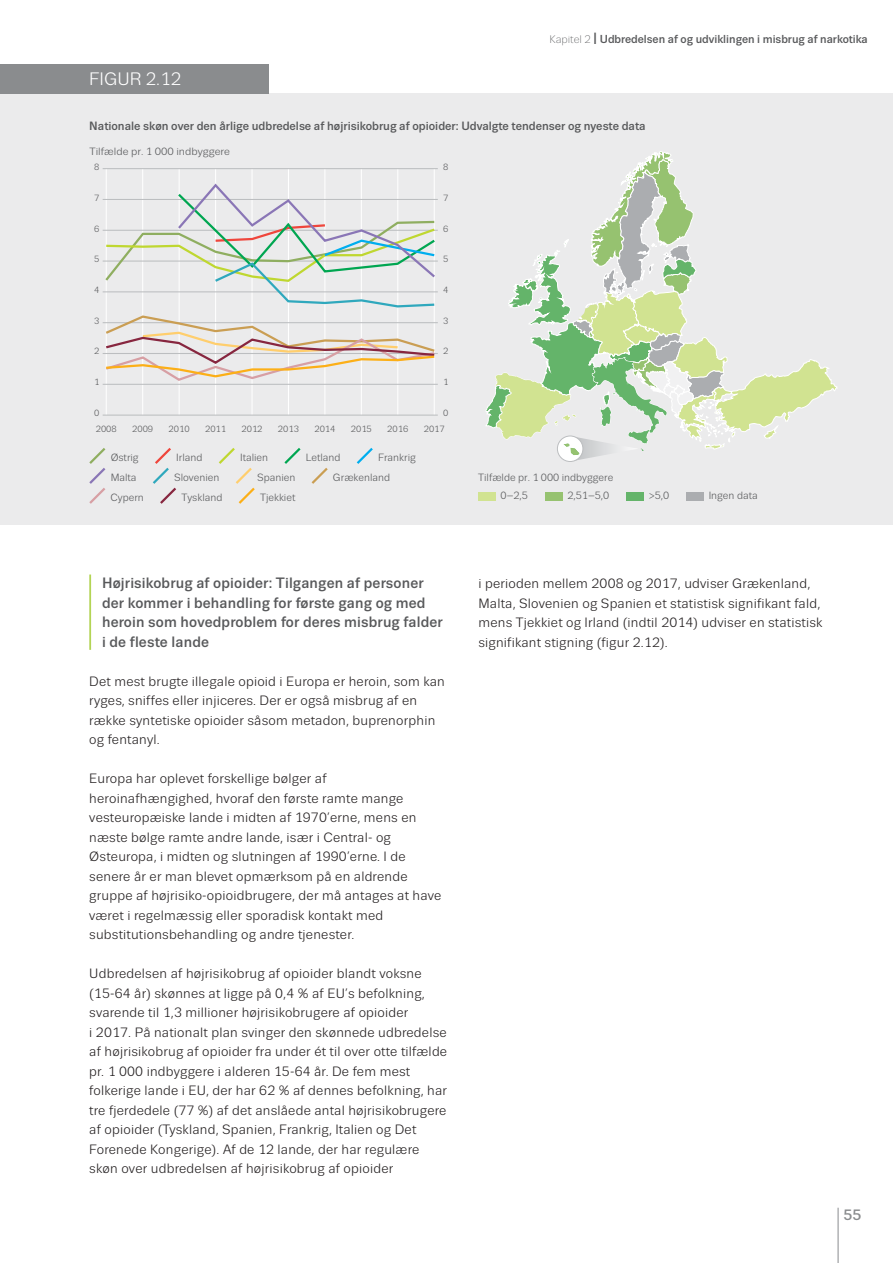
<style>
.page{position:relative;width:893px;height:1263px;background:#fff}
.page>*{position:absolute;margin:0;border:0;box-sizing:border-box;transform-origin:0 0}
.figure_number{font:18px "Trivia Sans";color:#fff}
.t2_green_break{font:500 15px/19.5px "Trivia Sans";letter-spacing:.01em;color:#58595b}
.t1{font:500 15px "Trivia Sans";color:#8a8c8e}
.body{font:13.5px/19.5px "Trivia Sans";letter-spacing:.015em;color:#231f20}
.figure_title{font:500 12px "Trivia Sans";color:#58595b}
.t2{font:500 11.55px "Trivia Sans";color:#58595b}
.t3{font:10.5px "Trivia Sans";color:#58595b}
.t4{font:10.5px "Trivia Sans";color:#58595b;scale:1.04 1}
.t5{font:9px "Trivia Sans";color:#58595b}
.s1{font-weight:300;font-size:10.95px}
.s2{font-size:16.2px}
</style>
<div class="page">
<hr style="left:838px;top:1208px;width:1px;height:55px;background:#8a8c8e">
<hr style="left:89px;top:574px;width:2px;height:76px;background:#b3d455">
<div style="left:0;top:94px;width:893px;height:431px;background:#ebebec"></div>
<hr style="left:397px;top:169px;width:1px;height:246px;background:#fff">
<hr style="left:361px;top:169px;width:1px;height:246px;background:#fff">
<hr style="left:434px;top:169px;width:1px;height:246px;background:#fff">
<hr style="left:106px;top:169px;width:1px;height:246px;background:#fff">
<hr style="left:179px;top:169px;width:1px;height:246px;background:#fff">
<hr style="left:142px;top:169px;width:1px;height:246px;background:#fff">
<hr style="left:215px;top:169px;width:1px;height:246px;background:#fff">
<hr style="left:251px;top:169px;width:2px;height:246px;background:#fff">
<hr style="left:288px;top:169px;width:1px;height:246px;background:#fff">
<hr style="left:324px;top:169px;width:1px;height:246px;background:#fff">
<div style="left:557px;top:436px;width:26px;height:26px;border:1px solid #bcbec0;border-radius:50%"></div>
<svg style="left:486px;top:151px;width:351px;height:310px"></svg>
<hr style="left:103px;top:230px;width:335px;height:1px;background:#bcbec0">
<hr style="left:103px;top:199px;width:335px;height:1px;background:#bcbec0">
<hr style="left:103px;top:168px;width:335px;height:1px;background:#bcbec0">
<hr style="left:103px;top:261px;width:335px;height:1px;background:#bcbec0">
<hr style="left:103px;top:291px;width:335px;height:1px;background:#bcbec0">
<hr style="left:103px;top:322px;width:335px;height:1px;background:#bcbec0">
<hr style="left:103px;top:384px;width:335px;height:1px;background:#bcbec0">
<hr style="left:103px;top:353px;width:335px;height:1px;background:#bcbec0">
<hr style="left:103px;top:415px;width:335px;height:1px;background:#bcbec0">
<svg style="left:103px;top:182px;width:334px;height:200px"></svg>
<div style="left:478px;top:492px;width:17px;height:9px;background:#d1e391"></div>
<div style="left:545px;top:492px;width:17px;height:9px;background:#96c270"></div>
<div style="left:626px;top:492px;width:17px;height:9px;background:#64b46a"></div>
<div style="left:686px;top:492px;width:17px;height:9px;background:#abadb0"></div>
<svg style="left:356px;top:448px;width:17px;height:16px"></svg>
<svg style="left:284px;top:448px;width:17px;height:16px"></svg>
<svg style="left:311px;top:468px;width:17px;height:16px"></svg>
<svg style="left:218px;top:448px;width:37px;height:56px"></svg>
<svg style="left:153px;top:448px;width:23px;height:56px"></svg>
<svg style="left:89px;top:448px;width:17px;height:56px"></svg>
<div style="left:0;top:64px;width:269px;height:30px;background:#8a8c8e"></div>
<p class="figure_number" style="left:89px;top:69px;width:93px">FIGUR 2.12</p>
<p class="t2" style="left:550px;top:32px;width:320px"><span class="s1">Kapitel 2</span> <span class="s2">I</span> Udbredelsen af og udviklingen i misbrug af narkotika</p>
<p class="figure_title" style="left:89px;top:119px;width:558px">Nationale skøn over den årlige udbredelse af højrisikobrug af opioider: Udvalgte tendenser og nyeste data</p>
<p class="t4" style="left:90px;top:146px;width:137px">Tilfælde pr. 1 000 indbyggere</p>
<p class="t5" style="left:94px;top:162px;width:7px">8</p>
<p class="t5" style="left:94px;top:193px;width:7px">7</p>
<p class="t5" style="left:443px;top:162px;width:7px">8</p>
<p class="t5" style="left:443px;top:193px;width:7px">7</p>
<p class="t5" style="left:94px;top:224px;width:7px">6</p>
<p class="t5" style="left:443px;top:224px;width:7px">6</p>
<p class="t5" style="left:94px;top:254px;width:7px">5</p>
<p class="t5" style="left:443px;top:254px;width:7px">5</p>
<p class="t5" style="left:94px;top:285px;width:7px">4</p>
<p class="t5" style="left:443px;top:285px;width:7px">4</p>
<p class="t5" style="left:94px;top:316px;width:7px">3</p>
<p class="t5" style="left:94px;top:346px;width:7px">2</p>
<p class="t5" style="left:94px;top:377px;width:7px">1</p>
<p class="t5" style="left:94px;top:408px;width:7px">0</p>
<p class="t5" style="left:443px;top:316px;width:7px">3</p>
<p class="t5" style="left:443px;top:346px;width:7px">2</p>
<p class="t5" style="left:443px;top:377px;width:7px">1</p>
<p class="t5" style="left:443px;top:408px;width:7px">0</p>
<p class="t5" style="left:96px;top:425px;width:22px">2008</p>
<p class="t5" style="left:132px;top:425px;width:22px">2009</p>
<p class="t5" style="left:169px;top:425px;width:22px">2010</p>
<p class="t5" style="left:205px;top:425px;width:22px">2011</p>
<p class="t5" style="left:242px;top:425px;width:22px">2012</p>
<p class="t5" style="left:278px;top:425px;width:22px">2013</p>
<p class="t5" style="left:314px;top:425px;width:22px">2014</p>
<p class="t5" style="left:387px;top:425px;width:22px">2016</p>
<p class="t5" style="left:424px;top:425px;width:22px">2017</p>
<p class="t5" style="left:351px;top:425px;width:22px">2015</p>
<p class="t3" style="left:111px;top:452px;width:30px">Østrig</p>
<p class="t3" style="left:176px;top:452px;width:28px">Irland</p>
<p class="t3" style="left:240px;top:452px;width:30px">Italien</p>
<p class="t3" style="left:306px;top:452px;width:36px">Letland</p>
<p class="t3" style="left:378px;top:452px;width:39px">Frankrig</p>
<p class="t3" style="left:111px;top:472px;width:27px">Malta</p>
<p class="t3" style="left:174px;top:472px;width:47px">Slovenien</p>
<p class="t3" style="left:257px;top:472px;width:40px">Spanien</p>
<p class="t3" style="left:333px;top:472px;width:59px">Grækenland</p>
<p class="t3" style="left:111px;top:492px;width:35px">Cypern</p>
<p class="t3" style="left:181px;top:492px;width:42px">Tyskland</p>
<p class="t3" style="left:260px;top:492px;width:37px">Tjekkiet</p>
<p class="t2_green_break" style="left:102px;top:574px;width:342px">Højrisikobrug af opioider: Tilgangen af personer der kommer i behandling for første gang og med heroin som hovedproblem for deres misbrug falder i de fleste lande</p>
<p class="body" style="left:89px;top:671px;width:357px">Det mest brugte illegale opioid i Europa er heroin, som kan ryges, sniffes eller injiceres. Der er også misbrug af en række syntetiske opioider såsom metadon, buprenorphin og fentanyl.</p>
<p class="body" style="left:89px;top:769px;width:354px">Europa har oplevet forskellige bølger af heroinafhængighed, hvoraf den første ramte mange vesteuropæiske lande i midten af 1970’erne, mens en næste bølge ramte andre lande, især i Central- og Østeuropa, i midten og slutningen af 1990’erne. I de senere år er man blevet opmærksom på en aldrende gruppe af højrisiko-opioidbrugere, der må antages at have været i regelmæssig eller sporadisk kontakt med substitutionsbehandling og andre tjenester.</p>
<p class="body" style="left:89px;top:964px;width:359px">Udbredelsen af højrisikobrug af opioider blandt voksne (15-64 år) skønnes at ligge på 0,4 % af EU’s befolkning, svarende til 1,3 millioner højrisikobrugere af opioider<br>i 2017. På nationalt plan svinger den skønnede udbredelse af højrisikobrug af opioider fra under ét til over otte tilfælde pr. 1 000 indbyggere i alderen 15-64 år. De fem mest folkerige lande i EU, der har 62 % af dennes befolkning, har tre fjerdedele (77 %) af det anslåede antal højrisikobrugere af opioider (Tyskland, Spanien, Frankrig, Italien og Det Forenede Kongerige). Af de 12 lande, der har regulære skøn over udbredelsen af højrisikobrug af opioider</p>
<p class="t3" style="left:478px;top:472px;width:137px">Tilfælde pr. 1 000 indbyggere</p>
<p class="t3" style="left:501px;top:490px;width:29px">0–2,5</p>
<p class="t3" style="left:567px;top:490px;width:43px">2,51–5,0</p>
<p class="t3" style="left:649px;top:490px;width:22px">&gt;5,0</p>
<p class="t3" style="left:709px;top:490px;width:50px">Ingen data</p>
<p class="body" style="left:478px;top:574px;width:346px">i perioden mellem 2008 og 2017, udviser Grækenland, Malta, Slovenien og Spanien et statistisk signifikant fald, mens Tjekkiet og Irland (indtil 2014) udviser en statistisk signifikant stigning (figur 2.12).</p>
<p class="t1" style="left:843px;top:1207px;width:19px">55</p>
</div>
